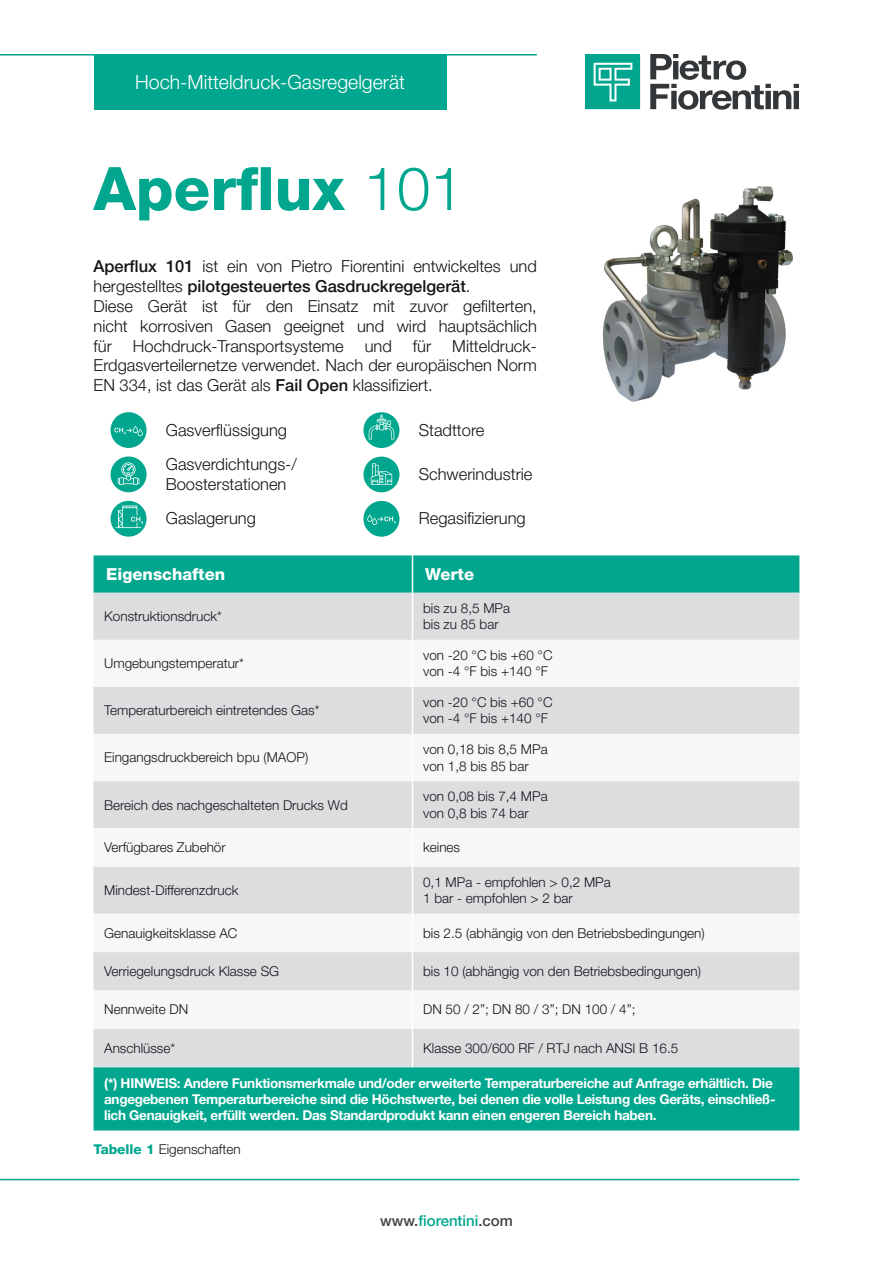
<style>
.page{position:relative;width:893px;height:1263px;background:#fff}
.page>*{position:absolute;margin:0;border:0;box-sizing:border-box;transform-origin:0 0}
.Titolo_Capitolo{font:800 60px "Helvetica Neue LT Pro";color:#00a78e}
.t1{font:300 19.5px "Helvetica Neue LT Pro";color:#fff}
.Testo{font:300 16.5px/19.8px "Helvetica Neue LT Pro";color:#121418;text-align:justify}
.titoli_tabella_bianc{font:800 16.5px "Helvetica Neue LT Pro";color:#fff}
.titoletto_technische{font:500 15px "Helvetica Neue LT Pro";color:#00a78e}
.testo_tabella{font:300 13.5px "Helvetica Neue LT Pro";color:#121418}
.testo_tabella-2{font:700 13.5px/16.2px "Helvetica Neue LT Pro";letter-spacing:-.02em;color:#fff}
.s1{font-weight:300}
.s2{font-weight:500}
.s3{font-weight:800;color:#00a78e}
.s4{color:#414243}
</style>
<div class="page">
<hr style="left:0;top:54px;width:537px;height:2px;background:#00a78e">
<hr style="left:0;top:1179px;width:799px;height:1px;background:#00a78e">
<div style="left:94px;top:55px;width:352px;height:55px;background:#00a78e"></div>
<svg style="left:650px;top:54px;width:149px;height:56px"></svg>
<svg style="left:585px;top:54px;width:55px;height:55px;background:#25b39e"></svg>
<img style="left:602px;top:186px;width:191px;height:216px">
<div style="left:94px;top:555px;width:705px;height:575px;background:#00a78e"></div>
<div style="left:94px;top:593px;width:705px;height:474px;background:#dcdddf"></div>
<svg style="left:94px;top:640px;width:705px;height:389px"></svg>
<hr style="left:412px;top:640px;width:1px;height:47px;background:#fff">
<hr style="left:412px;top:687px;width:1px;height:47px;background:#fff">
<hr style="left:412px;top:734px;width:1px;height:47px;background:#fff">
<hr style="left:412px;top:781px;width:1px;height:47px;background:#fff">
<hr style="left:412px;top:828px;width:1px;height:39px;background:#fff">
<hr style="left:412px;top:867px;width:1px;height:47px;background:#fff">
<hr style="left:412px;top:914px;width:1px;height:38px;background:#fff">
<hr style="left:412px;top:952px;width:1px;height:38px;background:#fff">
<hr style="left:412px;top:990px;width:1px;height:39px;background:#fff">
<hr style="left:412px;top:1029px;width:1px;height:38px;background:#fff">
<hr style="left:412px;top:593px;width:1px;height:47px;background:#fff">
<hr style="left:412px;top:555px;width:1px;height:38px;background:#fff">
<div style="left:111px;top:412px;width:36px;height:36px;background:#00a78e;border-radius:50%"></div>
<svg style="left:114px;top:426px;width:29px;height:10px"></svg>
<div style="left:111px;top:501px;width:36px;height:36px;background:#00a78e;border-radius:50%"></div>
<svg style="left:116px;top:506px;width:27px;height:22px"></svg>
<div style="left:363px;top:412px;width:36px;height:36px;background:#00a78e;border-radius:50%"></div>
<svg style="left:369px;top:414px;width:25px;height:25px"></svg>
<div style="left:363px;top:501px;width:36px;height:36px;background:#00a78e;border-radius:50%"></div>
<svg style="left:367px;top:514px;width:29px;height:11px"></svg>
<div style="left:111px;top:456px;width:36px;height:36px;background:#00a78e;border-radius:50%"></div>
<svg style="left:118px;top:462px;width:21px;height:23px"></svg>
<div style="left:363px;top:457px;width:36px;height:35px;background:#00a78e;border-radius:50%"></div>
<svg style="left:371px;top:463px;width:21px;height:22px"></svg>
<h2 class="t1" style="left:135px;top:70px;width:271px">Hoch-Mitteldruck-Gasregelgerät</h2>
<p class="Titolo_Capitolo" style="left:94px;top:153px;width:372px">Aperflux <span class="s1">101</span></p>
<p class="Testo" style="left:94px;top:256px;width:445px"><span class="s2">Aperflux 101</span> ist ein von Pietro Fiorentini entwickeltes und hergestelltes <span class="s2">pilotgesteuertes Gasdruckregelgerät</span>.</p>
<p class="Testo" style="left:94px;top:296px;width:445px">Diese Gerät ist für den Einsatz mit zuvor gefilterten, nicht korrosiven Gasen geeignet und wird hauptsächlich für</p>
<p class="Testo" style="left:94px;top:335px;width:445px;text-indent:359px">Mitteldruck-Erdgasverteilernetze verwendet. Nach der europäischen Norm EN 334, ist das Gerät als <span class="s2">Fail Open</span> klassifiziert.</p>
<p class="Testo" style="left:133px;top:335px;width:212px">Hochdruck-Transportsysteme</p>
<p class="Testo" style="left:365px;top:335px;width:29px">und</p>
<p class="Testo" style="left:413px;top:335px;width:20px">für</p>
<p class="Testo" style="left:166px;top:419px;width:123px">Gasverflüssigung</p>
<p class="Testo" style="left:419px;top:419px;width:67px">Stadttore</p>
<p class="Testo" style="left:166px;top:454px;width:133px">Gasverdichtungs-/</p>
<p class="Testo" style="left:166px;top:474px;width:122px">Boosterstationen</p>
<p class="Testo" style="left:419px;top:464px;width:115px">Schwerindustrie</p>
<p class="Testo" style="left:166px;top:508px;width:92px">Gaslagerung</p>
<p class="Testo" style="left:419px;top:508px;width:108px">Regasifizierung</p>
<p class="titoli_tabella_bianc" style="left:106px;top:564px;width:120px">Eigenschaften</p>
<p class="titoli_tabella_bianc" style="left:425px;top:564px;width:50px">Werte</p>
<p class="testo_tabella" style="left:104px;top:608px;width:119px">Konstruktionsdruck*</p>
<p class="testo_tabella" style="left:423px;top:600px;width:89px">bis zu 8,5 MPa</p>
<p class="testo_tabella" style="left:423px;top:616px;width:77px">bis zu 85 bar</p>
<p class="testo_tabella" style="left:104px;top:655px;width:141px">Umgebungstemperatur*</p>
<p class="testo_tabella" style="left:104px;top:702px;width:217px">Temperaturbereich eintretendes Gas*</p>
<p class="testo_tabella" style="left:104px;top:749px;width:206px">Eingangsdruckbereich bpu (MAOP)</p>
<p class="testo_tabella" style="left:104px;top:796px;width:245px">Bereich des nachgeschalteten Drucks Wd</p>
<p class="testo_tabella" style="left:423px;top:647px;width:131px">von -20 °C bis +60 °C</p>
<p class="testo_tabella" style="left:423px;top:663px;width:126px">von -4 °F bis +140 °F</p>
<p class="testo_tabella" style="left:423px;top:694px;width:131px">von -20 °C bis +60 °C</p>
<p class="testo_tabella" style="left:423px;top:710px;width:126px">von -4 °F bis +140 °F</p>
<p class="testo_tabella" style="left:423px;top:741px;width:126px">von 0,18 bis 8,5 MPa</p>
<p class="testo_tabella" style="left:423px;top:757px;width:107px">von 1,8 bis 85 bar</p>
<p class="testo_tabella" style="left:423px;top:788px;width:126px">von 0,08 bis 7,4 MPa</p>
<p class="testo_tabella" style="left:423px;top:804px;width:107px">von 0,8 bis 74 bar</p>
<p class="testo_tabella" style="left:104px;top:839px;width:123px">Verfügbares Zubehör</p>
<p class="testo_tabella" style="left:423px;top:839px;width:39px">keines</p>
<p class="testo_tabella" style="left:104px;top:882px;width:136px">Mindest-Differenzdruck</p>
<p class="testo_tabella" style="left:423px;top:874px;width:189px">0,1 MPa - empfohlen &gt; 0,2 MPa</p>
<p class="testo_tabella" style="left:423px;top:890px;width:151px">1 bar - empfohlen &gt; 2 bar</p>
<p class="testo_tabella" style="left:104px;top:925px;width:135px">Genauigkeitsklasse AC</p>
<p class="testo_tabella" style="left:423px;top:925px;width:283px">bis 2.5 (abhängig von den Betriebsbedingungen)</p>
<p class="testo_tabella" style="left:104px;top:963px;width:177px">Verriegelungsdruck Klasse SG</p>
<p class="testo_tabella" style="left:423px;top:963px;width:279px">bis 10 (abhängig von den Betriebsbedingungen)</p>
<p class="testo_tabella" style="left:104px;top:1001px;width:86px">Nennweite DN</p>
<p class="testo_tabella" style="left:423px;top:1001px;width:214px">DN 50 / 2”; DN 80 / 3”; DN 100 / 4”;</p>
<p class="testo_tabella" style="left:104px;top:1040px;width:72px">Anschlüsse*</p>
<p class="testo_tabella" style="left:423px;top:1040px;width:257px">Klasse 300/600 RF / RTJ nach ANSI B 16.5</p>
<p class="testo_tabella-2" style="left:104px;top:1074px;width:673px">(*) HINWEIS: Andere Funktionsmerkmale und/oder erweiterte Temperaturbereiche auf Anfrage erhältlich. Die angegebenen Temperaturbereiche sind die Höchstwerte, bei denen die volle Leistung des Geräts, einschließ&shy;lich Genauigkeit, erfüllt werden. Das Standardprodukt kann einen engeren Bereich haben.</p>
<p class="testo_tabella" style="left:94px;top:1141px;width:149px"><span class="s3">Tabelle 1</span> Eigenschaften</p>
<p class="titoletto_technische" style="left:380px;top:1211px;width:134px"><span class="s4">www.</span>fiorentini<span class="s4">.com</span></p>
</div>
